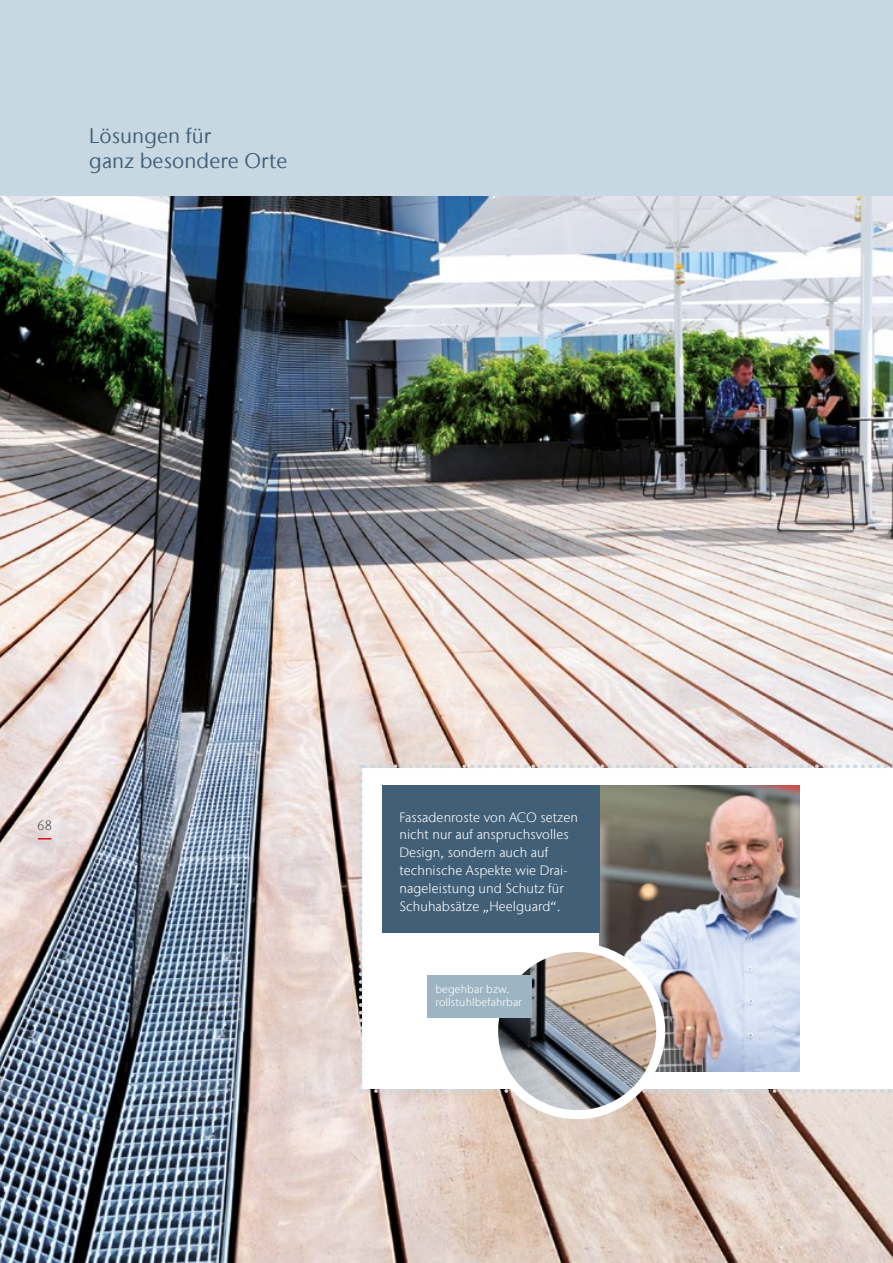
<style>
.page{position:relative;width:893px;height:1263px;background:#fff}
.page>*{position:absolute;margin:0;border:0;box-sizing:border-box;transform-origin:0 0}
.t1{font:21px/25.2px "Stone Sans IIITC Com";letter-spacing:.005em;color:#415f77}
.t2{font:300 13.5px/17.9px "Stone Sans IIITC Com";letter-spacing:.005em;color:#fff}
.t3{font:300 13.5px "Stone Sans IIITC Com";color:#575756}
.t4{font:300 11.25px/13.5px "Stone Sans IIITC Com";letter-spacing:.01em;color:#fff}
</style>
<div class="page">
<div style="left:0;top:0;width:893px;height:804px;background:#c7d8e2"></div>
<img style="left:0;top:196px;width:893px;height:1067px">
<svg style="left:359px;top:774px;width:534px;height:319px"></svg>
<svg style="left:361px;top:764px;width:532px;height:4px"></svg>
<img style="left:600px;top:786px;width:199px;height:285px">
<img style="left:494px;top:947px;width:167px;height:167px;border-radius:84px">
<div style="left:489px;top:943px;width:176px;height:176px;border:9px solid #fff;border-radius:50%"></div>
<div style="left:382px;top:786px;width:218px;height:147px;background:#415f77"></div>
<div style="left:427px;top:975px;width:105px;height:43px;background:#9db5c3"></div>
<svg style="left:38px;top:838px;width:13px;height:1px"></svg>
<h1 class="t1" style="left:89px;top:123px;width:200px">Lösungen für<br>ganz besondere Orte</h1>
<p class="t3" style="left:37px;top:816px;width:16px">68</p>
<p class="t2" style="left:399px;top:808px;width:180px">Fassadenroste von ACO setzen nicht nur auf anspruchsvolles<br>Design, sondern auch auf technische Aspekte wie Drai&shy;nageleistung und Schutz für<br>Schuhabsätze „Heelguard“.</p>
<p class="t4" style="left:435px;top:982px;width:88px">begehbar bzw. rollstuhlbefahrbar</p>
</div>
